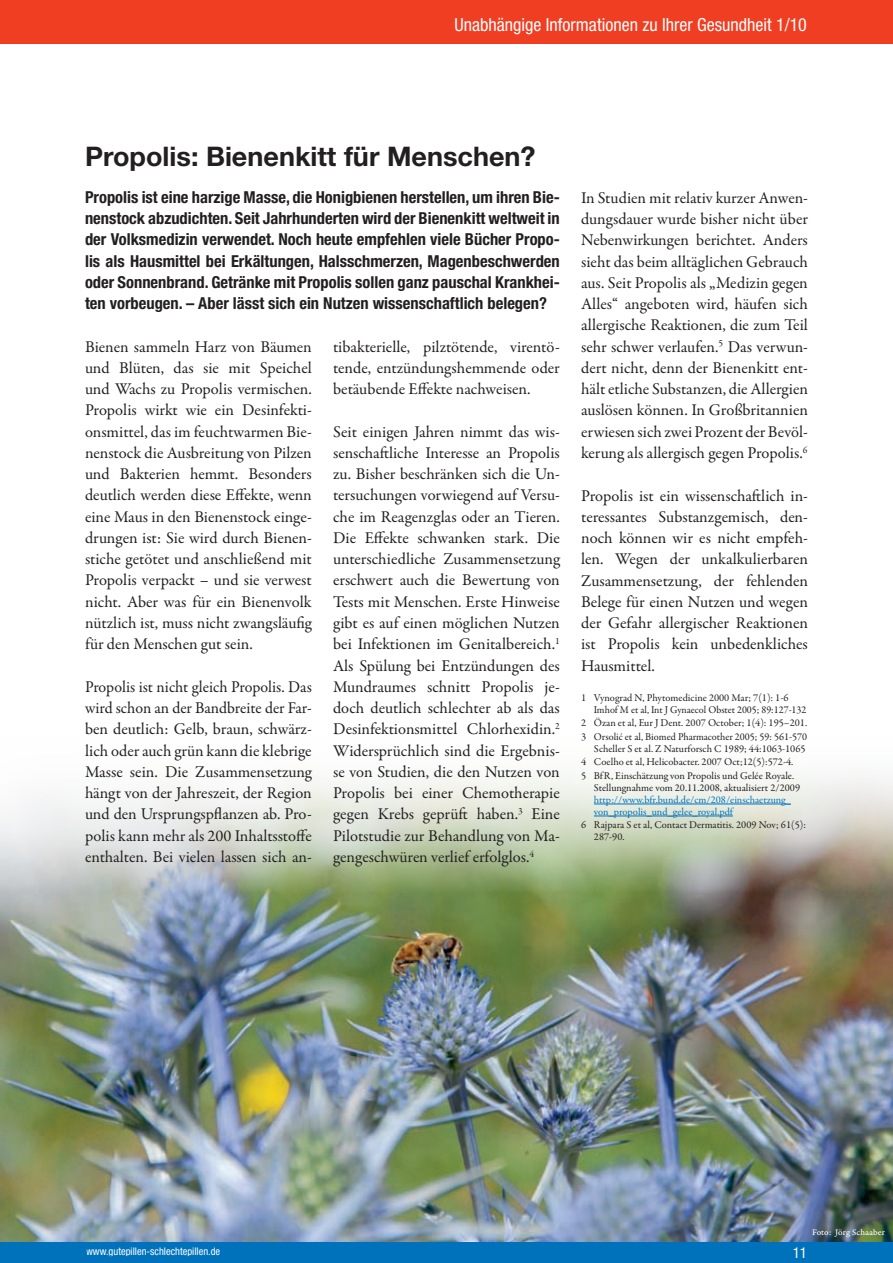
<style>
.page{position:relative;width:893px;height:1263px;background:#fff}
.page>*{position:absolute;margin:0;border:0;box-sizing:border-box;transform-origin:0 0}
.t1{font:700 27px "Helvetica Neue LT";color:#231f20}
.t2{font:condensed 18px "Helvetica Neue LT";color:#fff}
.t3{font:16.5px/21.3px "Garamond Premr Pro";color:#231f20;text-align:justify}
.t4{font:700 condensed 16.5px/21.3px "Helvetica Neue LT";color:#231f20;text-align:justify}
.t5{font:condensed 15px "Helvetica Neue LT";color:#fff}
.t6{font:10.5px/13.5px "Garamond Premr Pro";color:#231f20}
.t7{font:10.5px/12px "Garamond Premr Pro";color:#0072bc}
.t8{font:condensed 10.5px "Helvetica Neue LT";color:#fff}
.t9{font:9px "Garamond Premr Pro Capt";color:#fff}
</style>
<div class="page">
<div style="left:0;top:0;width:893px;height:43px;background:#ef3e22"></div>
<div style="left:0;top:1241px;width:893px;height:22px;background:#0072bc"></div>
<img style="left:0;top:892px;width:893px;height:349px">
<svg style="left:0;top:775px;width:893px;height:117px"></svg>
<hr style="left:594px;top:804px;width:197px;height:1px;background:#0072bc">
<hr style="left:594px;top:816px;width:139px;height:1px;background:#0072bc">
<p class="t2" style="left:455px;top:14px;width:354px">Unabhängige Informationen zu Ihrer Gesundheit 1/10</p>
<h1 class="t1" style="left:85px;top:139px;width:452px">Propolis: Bienenkitt für Menschen?</h1>
<p class="t4" style="left:85px;top:186px;width:476px">Propolis ist eine harzige Masse, die Honigbienen herstellen, um ihren Bie&shy;nenstock abzudichten. Seit Jahrhunderten wird der Bienenkitt weltweit in der Volksmedizin verwendet. Noch heute empfehlen viele Bücher Propo&shy;lis als Hausmittel bei Erkältungen, Halsschmerzen, Magenbeschwerden oder Sonnenbrand. Getränke mit Propolis sollen ganz pauschal Krankhei&shy;ten vorbeugen. – Aber lässt sich ein Nutzen wissenschaftlich belegen?</p>
<p class="t3" style="left:85px;top:336px;width:228px">Bienen sammeln Harz von Bäumen und Blüten, das sie mit Speichel und Wachs zu Propolis vermischen.<br>Propolis wirkt wie ein Desinfekti&shy;onsmittel, das im feuchtwarmen Bie&shy;nenstock die Ausbreitung von Pilzen und Bakterien hemmt. Besonders deutlich werden diese Effekte, wenn eine Maus in den Bienenstock einge&shy;drungen ist: Sie wird durch Bienen&shy;stiche getötet und anschließend mit Propolis verpackt – und sie verwest nicht. Aber was für ein Bienenvolk nützlich ist, muss nicht zwangsläufig für den Menschen gut sein.</p>
<p class="t3" style="left:85px;top:676px;width:228px">Propolis ist nicht gleich Propolis. Das wird schon an der Bandbreite der Far&shy;ben deutlich: Gelb, braun, schwärz&shy;lich oder auch grün kann die klebrige Masse sein. Die Zusammensetzung hängt von der Jahreszeit, der Region und den Ursprungspflanzen ab. Pro&shy;polis kann mehr als 200 Inhaltsstoffe enthalten. Bei vielen lassen sich an-</p>
<p class="t3" style="left:333px;top:336px;width:228px">tibakterielle, pilztötende, virentö&shy;tende, entzündungshemmende oder betäubende Effekte nachweisen.</p>
<p class="t3" style="left:333px;top:421px;width:228px">Seit einigen Jahren nimmt das wis&shy;senschaftliche Interesse an Propolis zu. Bisher beschränken sich die Un&shy;tersuchungen vorwiegend auf Versu&shy;che im Reagenzglas oder an Tieren.<br>Die Effekte schwanken stark. Die unterschiedliche Zusammensetzung erschwert auch die Bewertung von Tests mit Menschen. Erste Hinweise gibt es auf einen möglichen Nutzen bei Infektionen im Genitalbereich.<sup>1<br></sup>Als Spülung bei Entzündungen des Mundraumes schnitt Propolis je&shy;doch deutlich schlechter ab als das Desinfektionsmittel Chlorhexidin.<sup>2<br></sup>Widersprüchlich sind die Ergebnis&shy;se von Studien, die den Nutzen von Propolis bei einer Chemotherapie gegen Krebs geprüft haben.<sup>3</sup> Eine Pilotstudie zur Behandlung von Ma&shy;gengeschwüren verlief erfolglos.<sup>4</sup></p>
<p class="t3" style="left:581px;top:187px;width:228px">In Studien mit relativ kurzer Anwen&shy;dungsdauer wurde bisher nicht über Nebenwirkungen berichtet. Anders sieht das beim alltäglichen Gebrauch aus. Seit Propolis als „Medizin gegen Alles“ angeboten wird, häufen sich allergische Reaktionen, die zum Teil sehr schwer verlaufen.<sup>5</sup> Das verwun&shy;dert nicht, denn der Bienenkitt ent&shy;hält etliche Substanzen, die Allergien auslösen können. In Großbritannien erwiesen sich zwei Prozent der Bevöl&shy;kerung als allergisch gegen Propolis.<sup>6</sup></p>
<p class="t3" style="left:581px;top:485px;width:228px">Propolis ist ein wissenschaftlich in&shy;teressantes Substanzgemisch, den&shy;noch können wir es nicht empfeh&shy;len. Wegen der unkalkulierbaren Zusammensetzung, der fehlenden Belege für einen Nutzen und wegen der Gefahr allergischer Reaktionen ist Propolis kein unbedenkliches Hausmittel.</p>
<p class="t6" style="left:594px;top:692px;width:214px;line-height:12px;text-indent:-13px">1 Vynograd N, Phytomedicine 2000 Mar; 7(1): 1-6<br>Imhof M et al, Int J Gynaecol Obstet 2005; 89:127-132</p>
<p class="t6" style="left:581px;top:717px;width:228px">2 Özan et al, Eur J Dent. 2007 October; 1(4): 195–201.<br>3 Orsolić et al, Biomed Pharmacother 2005; 59: 561-570</p>
<p class="t6" style="left:581px;top:742px;width:226px;text-indent:13px">Scheller S et al. Z Naturforsch C 1989; 44:1063-1065<br>4 Coelho et al, Helicobacter. 2007 Oct;12(5):572-4.<br>5 BfR, Einschätzung von Propolis und Gelée Royale.</p>
<p class="t6" style="left:594px;top:781px;width:208px">Stellungnahme vom 20.11.2008, aktualisiert 2/2009</p>
<p class="t7" style="left:594px;top:794px;width:198px">http://www.bfr.bund.de/cm/208/einschaetzung_ von_propolis_und_gelee_royal.pdf</p>
<p class="t6" style="left:594px;top:819px;width:214px;line-height:12px;text-indent:-13px">6 Rajpara S et al, Contact Dermatitis. 2009 Nov; 61(5):<br>287-90.</p>
<p class="t8" style="left:86px;top:1245px;width:136px">www.gutepillen-schlechtepillen.de</p>
<p class="t5" style="left:793px;top:1244px;width:16px">11</p>
<p class="t9" style="left:812px;top:1226px;width:74px">Foto: Jörg Schaaber</p>
</div>
